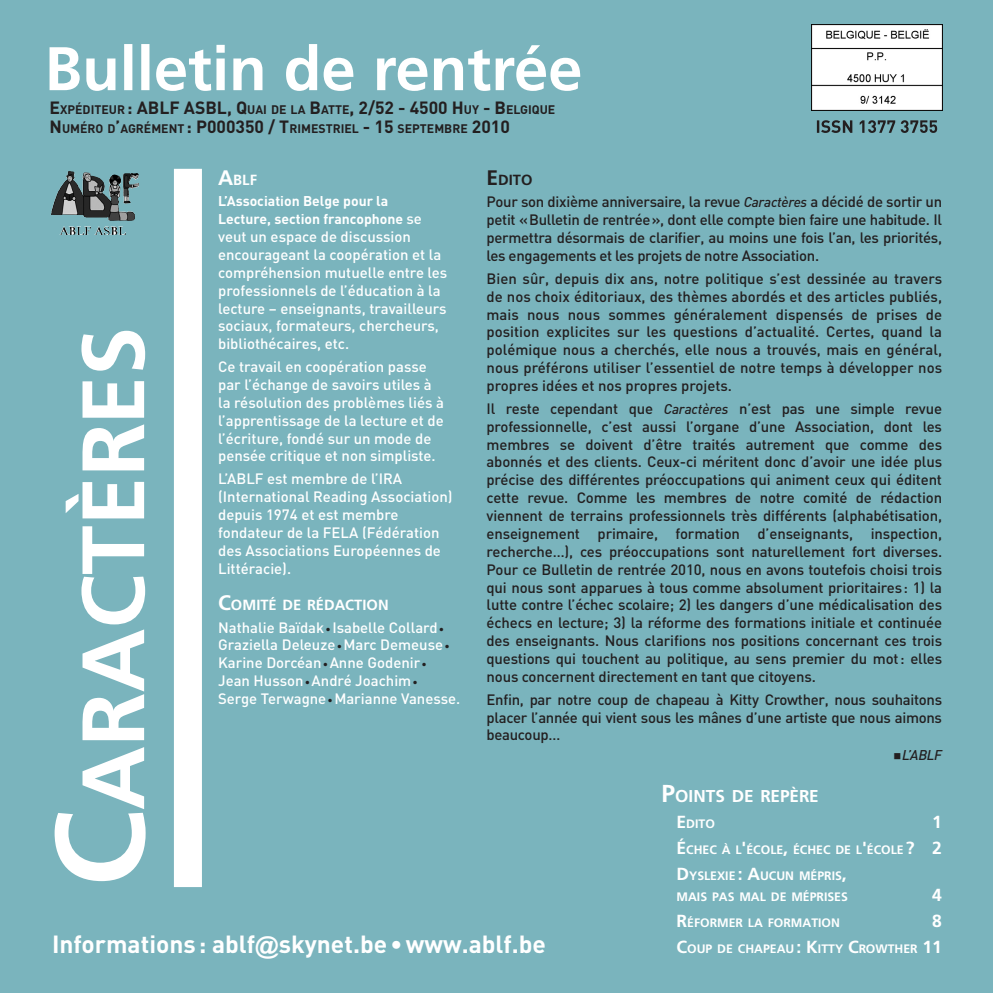
<style>
.page{position:relative;width:993px;height:993px;background:#fff}
.page>*{position:absolute;margin:0;border:0;box-sizing:border-box;transform-origin:0 0}
.Titre_couv{font:700 88.2px "Frutiger LT Std";color:#fff}
.Texte_ablf_couv__jus{font:700 24.5px "DIN";color:#fff}
.Titres_sommaire{font:700 17.5px "Frutiger LT Std";color:#fff}
.SS_Titre_couv{font:700 17.15px "Frutiger LT Std";color:#fff}
.Texte_ablf_couv__jus-2{font:500 14.88px/17.8px "DIN";letter-spacing:-.02em;color:#231f20;text-align:justify}
.Texte_ablf_couv__non{font:500 14.88px/17.8px "DIN";color:#fff}
.SS_titre_2_couv{font:700 14.7px "Frutiger LT Std";color:#fff}
.SS_titre_2_couv-2{font:700 14.7px "Frutiger LT Std";color:#231f20}
.Texte_ablf_couv__non-2{font:700 14px/17.8px "DIN";color:#fff}
.Signature_article_co{font:italic 500 14px "DIN";color:#231f20}
.Titres_sommaire-2{font:700 12.25px/21px "Frutiger LT Std";color:#fff}
.Mention_obligatoire{font:700 12.25px "DIN";color:#231f20}
.s1{font-size:17.5px}
.s2{font-size:126px}
.s3{font-size:21px}
.s4{font-weight:500;font-size:14.88px}
.s5{font-size:10.5px;color:#231f20}
.s6{font-style:italic;font-size:14px}
.s7{font-size:24.5px}
.s8{font-family:"Gill Sans"}
.s9{font-weight:500}
</style>
<div class="page">
<div style="left:0;top:0;width:992px;height:992px;background:#7ab4bd"></div>
<img style="left:811px;top:25px;width:130px;height:85px">
<svg style="left:50px;top:44px;width:530px;height:47px"></svg>
<svg style="left:816px;top:120px;width:120px;height:13px"></svg>
<img style="left:51px;top:171px;width:84px;height:50px">
<div style="left:174px;top:169px;width:28px;height:717px;background:#fff"></div>
<p class="Mention_obligatoire" style="left:50px;top:101px;width:505px"><span class="s1">E</span>XPÉDITEUR <span class="s1">: ABLF ASBL, Q</span>UAI DE LA <span class="s1">B</span>ATTE<span class="s1">, 2/52 - 4500 H</span>UY <span class="s1">- B</span>ELGIQUE</p>
<p class="Mention_obligatoire" style="left:50px;top:120px;width:461px"><span class="s1">N</span>UMÉRO D<span class="s1">’</span>AGRÉMENT <span class="s1">: P000350 / T</span>RIMESTRIEL <span class="s1">- 15</span> SEPTEMBRE <span class="s1">2010</span></p>
<p class="Titre_couv" style="left:62px;top:886px;width:561px;rotate:-90deg"><span class="s2">C</span>ARACTÈRES</p>
<p class="SS_titre_2_couv" style="left:218px;top:171px;width:40px"><span class="s3">A</span>BLF</p>
<p class="Texte_ablf_couv__non-2" style="left:218px;top:192px;width:205px">L’Association Belge pour la<br>Lecture, section francophone <span class="s4">se</span></p>
<p class="Texte_ablf_couv__non" style="left:218px;top:227px;width:230px">veut un espace de discussion encourageant la coopération et la compréhension mutuelle entre les professionnels de l’éducation à la lecture – enseignants, travailleurs sociaux, formateurs, chercheurs, bibliothécaires, etc.</p>
<p class="Texte_ablf_couv__non" style="left:218px;top:357px;width:227px">Ce travail en coopération passe par l’échange de savoirs utiles à la résolution des problèmes liés à l’apprentissage de la lecture et de l’écriture, fondé sur un mode de pensée critique et non simpliste.</p>
<p class="Texte_ablf_couv__non" style="left:218px;top:469px;width:236px">L’ABLF est membre de l’IRA (International Reading Association) depuis 1974 et est membre fondateur de la FELA (Fédération des Associations Européennes de<br>Littéracie).</p>
<p class="SS_titre_2_couv" style="left:218px;top:595px;width:172px"><span class="s3">C</span>OMITÉ DE RÉDACTION</p>
<p class="Texte_ablf_couv__non" style="left:218px;top:617px;width:243px">Nathalie Baïdak<span class="s5">•</span>Isabelle Collard<span class="s5">• </span>Graziella Deleuze<span class="s5">•</span>Marc Demeuse<span class="s5">• </span>Karine Dorcéan<span class="s5">•</span>Anne Godenir<span class="s5">• </span>Jean Husson<span class="s5">•</span>André Joachim<span class="s5">• </span>Serge Terwagne<span class="s5">•</span>Marianne Vanesse.</p>
<p class="SS_titre_2_couv-2" style="left:486px;top:171px;width:47px"><span class="s3">E</span> DITO</p>
<p class="Texte_ablf_couv__jus-2" style="left:486px;top:192px;width:457px">Pour son dixième anniversaire, la revue <span class="s6">Caractères</span> a décidé de sortir un petit «Bulletin de rentrée», dont elle compte bien faire une habitude. Il permettra désormais de clarifier, au moins une fois l’an, les priorités, les engagements et les projets de notre Association.</p>
<p class="Texte_ablf_couv__jus-2" style="left:486px;top:269px;width:457px">Bien sûr, depuis dix ans, notre politique s’est dessinée au travers de nos choix éditoriaux, des thèmes abordés et des articles publiés, mais nous nous sommes généralement dispensés de prises de position explicites sur les questions d’actualité. Certes, quand la polémique nous a cherchés, elle nous a trouvés, mais en général, nous préférons utiliser l’essentiel de notre temps à développer nos propres idées et nos propres projets.</p>
<p class="Texte_ablf_couv__jus-2" style="left:486px;top:399px;width:457px">Il reste cependant que <span class="s6">Caractères</span> n’est pas une simple revue professionnelle, c’est aussi l’organe d’une Association, dont les membres se doivent d’être traités autrement que comme des abonnés et des clients. Ceux-ci méritent donc d’avoir une idée plus précise des différentes préoccupations qui animent ceux qui éditent cette revue. Comme les membres de notre comité de rédaction viennent de terrains professionnels très différents (alphabétisation, enseignement primaire, formation d’enseignants, inspection, recherche…), ces préoccupations sont naturellement fort diverses.<br>Pour ce Bulletin de rentrée 2010, nous en avons toutefois choisi trois qui nous sont apparues à tous comme absolument prioritaires: 1) la lutte contre l’échec scolaire; 2) les dangers d’une médicalisation des échecs en lecture; 3) la réforme des formations initiale et continuée des enseignants. Nous clarifions nos positions concernant ces trois questions qui touchent au politique, au sens premier du mot: elles nous concernent directement en tant que citoyens.</p>
<p class="Texte_ablf_couv__jus-2" style="left:486px;top:689px;width:457px">Enfin, par notre coup de chapeau à Kitty Crowther, nous souhaitons placer l’année qui vient sous les mânes d’une artiste que nous aimons beaucoup…</p>
<p class="Signature_article_co" style="left:893px;top:745px;width:50px">■L’ABLF</p>
<p class="SS_Titre_couv" style="left:661px;top:785px;width:158px"><span class="s7">P</span>OINTS DE REPÈRE</p>
<p class="Titres_sommaire-2" style="left:676px;top:813px;width:40px"><span class="s1">E</span> DITO</p>
<p class="Titres_sommaire" style="left:931px;top:811px;width:11px">1</p>
<p class="Titres_sommaire-2" style="left:676px;top:839px;width:267px"><span class="s1">É</span>CHEC À L<span class="s1">'</span>ÉCOLE<span class="s1">,</span> ÉCHEC DE L<span class="s1">'</span>ÉCOLE <span class="s1">? 2</span></p>
<p class="Titres_sommaire-2" style="left:676px;top:865px;width:173px"><span class="s1">D</span>YSLEXIE <span class="s1">: A</span>UCUN MÉPRIS<span class="s1">,<br></span>MAIS PAS MAL DE MÉPRISES</p>
<p class="Titres_sommaire" style="left:931px;top:884px;width:11px">4</p>
<p class="Texte_ablf_couv__jus" style="left:52px;top:927px;width:495px">Informations: ablf<span class="s8">@</span>skynet.be<span class="s9">•</span>www.ablf.be</p>
<p class="Titres_sommaire-2" style="left:676px;top:911px;width:165px"><span class="s1">R</span>ÉFORMER LA FORMATION</p>
<p class="Titres_sommaire" style="left:931px;top:910px;width:11px">8</p>
<p class="Titres_sommaire-2" style="left:676px;top:937px;width:267px"><span class="s1">C</span>OUP DE CHAPEAU <span class="s1">: K</span>ITTY <span class="s1">C</span>ROWTHER <span class="s1">11</span></p>
</div>
